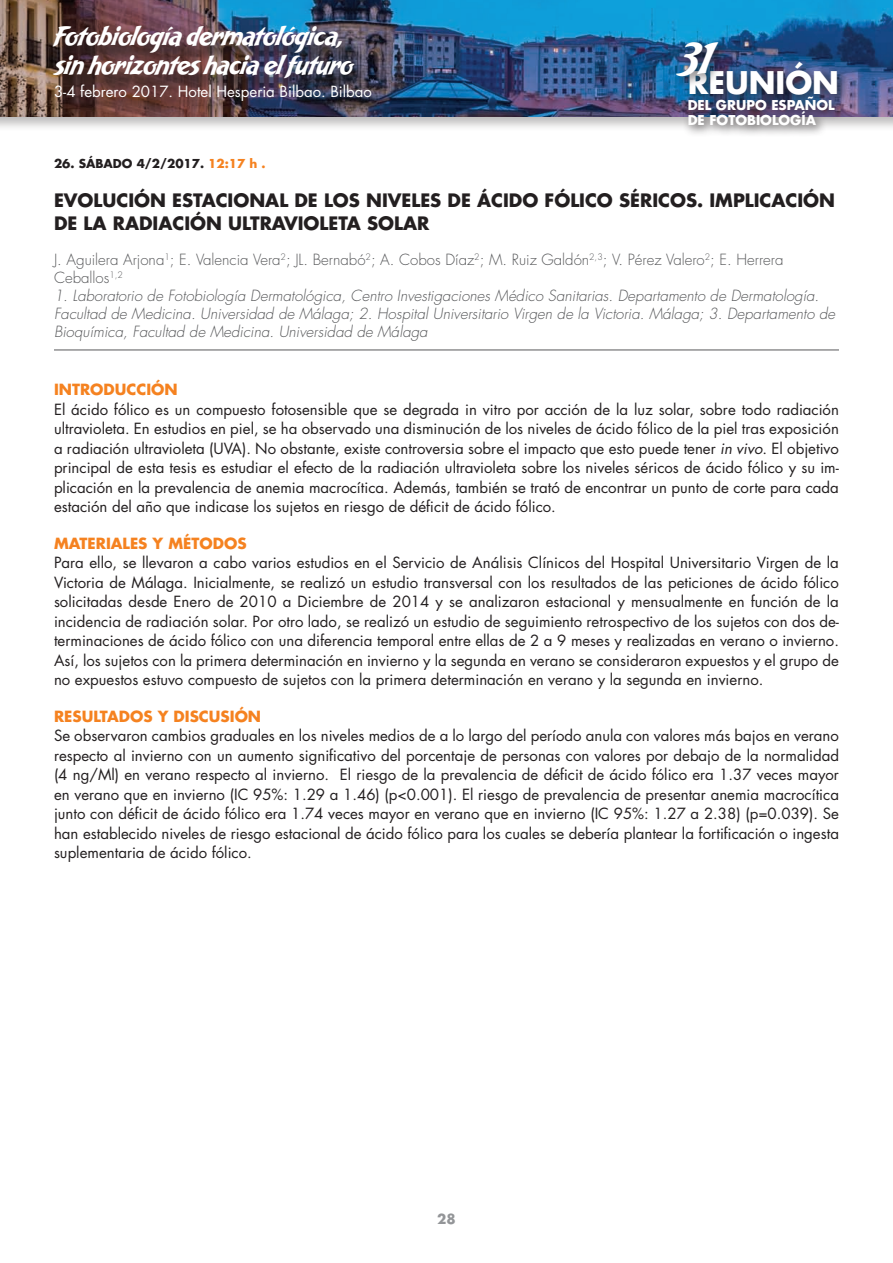
<style>
.page{position:relative;width:893px;height:1263px;background:#fff}
.page>*{position:absolute;margin:0;border:0;box-sizing:border-box;transform-origin:0 0}
.t1{font:41.1px "Bakery Script";color:#fff}
.t2{font:700 30.45px "Futura";color:#fff}
.t3{font:24.6px/29.5px "Bakery Script";color:#fff}
.t4{font:700 18px/22.5px "Futura LT";color:#231f20}
.t5{font:15px/19.5px "Futura LT";color:#231f20;text-align:justify}
.t6{font:italic 300 15px/18px "Futura LT";color:#57585a}
.t7{font:300 15px/18px "Futura LT";color:#57585a}
.t8{font:700 15px "Futura LT";color:#f58220}
.t9{font:15px "Futura";color:#fff}
.t10{font:700 13.5px "Futura LT";color:#939598}
.t11{font:700 13.2px/15.9px "Futura";color:#fff}
.t12{font:700 12px "Futura LT";color:#231f20}
.s1{color:#f58220}
.s2{font-style:italic}
</style>
<div class="page">
<div style="left:0;top:0;width:893px;height:133px;background:#231f20;opacity:.3"></div>
<img style="left:0;top:0;width:893px;height:117px">
<div style="left:682px;top:56px;width:167px;height:82px;background:#231f20;opacity:.75"></div>
<div style="left:671px;top:36px;width:59px;height:52px;background:#231f20;opacity:.75"></div>
<div style="left:55px;top:27px;width:336px;height:92px;background:#231f20;opacity:.75"></div>
<hr style="left:54px;top:350px;width:785px;height:1px;background:#57585a">
<h3 class="t3" style="left:54px;top:22px;width:300px">Fotobiología dermatológica, sin horizontes hacia el futuro</h3>
<p class="t9" style="left:54px;top:81px;width:319px">3-4 febrero 2017. Hotel Hesperia Bilbao. Bilbao</p>
<h1 class="t1" style="left:680px;top:33px;width:35px">31</h1>
<h2 class="t2" style="left:688px;top:61px;width:153px">REUNIÓN</h2>
<p class="t11" style="left:688px;top:96px;width:149px">DEL GRUPO ESPAÑOL<br>DE FOTOBIOLOGÍA</p>
<p class="t12" style="left:54px;top:155px;width:213px">26. SÁBADO 4/2/2017. <span class="s1">12:17 h .</span></p>
<p class="t4" style="left:54px;top:189px;width:783px">EVOLUCIÓN ESTACIONAL DE LOS NIVELES DE ÁCIDO FÓLICO SÉRICOS. IMPLICACIÓN<br>DE LA RADIACIÓN ULTRAVIOLETA SOLAR</p>
<p class="t7" style="left:54px;top:251px;width:731px">J. Aguilera Arjona<sup>1</sup>; E. Valencia Vera<sup>2</sup>; JL. Bernabó<sup>2</sup>; A. Cobos Díaz<sup>2</sup>; M. Ruiz Galdón<sup>2,3</sup>; V. Pérez Valero<sup>2</sup>; E. Herrera<br>Ceballos<sup>1,2</sup></p>
<p class="t6" style="left:54px;top:287px;width:783px">1. Laboratorio de Fotobiología Dermatológica, Centro Investigaciones Médico Sanitarias. Departamento de Dermatología.<br>Facultad de Medicina. Universidad de Málaga; 2. Hospital Universitario Virgen de la Victoria. Málaga; 3. Departamento de<br>Bioquímica, Facultad de Medicina. Universidad de Málaga</p>
<p class="t8" style="left:54px;top:379px;width:125px">INTRODUCCIÓN</p>
<p class="t5" style="left:54px;top:399px;width:786px">El ácido fólico es un compuesto fotosensible que se degrada in vitro por acción de la luz solar, sobre todo radiación ultravioleta. En estudios en piel, se ha observado una disminución de los niveles de ácido fólico de la piel tras exposición a radiación ultravioleta (UVA). No obstante, existe controversia sobre el impacto que esto puede tener <span class="s2">in vivo</span>. El objetivo principal de esta tesis es estudiar el efecto de la radiación ultravioleta sobre los niveles séricos de ácido fólico y su im&shy;plicación en la prevalencia de anemia macrocítica. Además, también se trató de encontrar un punto de corte para cada estación del año que indicase los sujetos en riesgo de déficit de ácido fólico.</p>
<p class="t8" style="left:54px;top:533px;width:194px">MATERIALES Y MÉTODOS</p>
<p class="t5" style="left:54px;top:553px;width:786px">Para ello, se llevaron a cabo varios estudios en el Servicio de Análisis Clínicos del Hospital Universitario Virgen de la Victoria de Málaga. Inicialmente, se realizó un estudio transversal con los resultados de las peticiones de ácido fólico solicitadas desde Enero de 2010 a Diciembre de 2014 y se analizaron estacional y mensualmente en función de la incidencia de radiación solar. Por otro lado, se realizó un estudio de seguimiento retrospectivo de los sujetos con dos de&shy;terminaciones de ácido fólico con una diferencia temporal entre ellas de 2 a 9 meses y realizadas en verano o invierno.<br>Así, los sujetos con la primera determinación en invierno y la segunda en verano se consideraron expuestos y el grupo de no expuestos estuvo compuesto de sujetos con la primera determinación en verano y la segunda en invierno.</p>
<p class="t8" style="left:54px;top:706px;width:209px">RESULTADOS Y DISCUSIÓN</p>
<p class="t5" style="left:54px;top:726px;width:786px">Se observaron cambios graduales en los niveles medios de a lo largo del período anula con valores más bajos en verano respecto al invierno con un aumento significativo del porcentaje de personas con valores por debajo de la normalidad (4 ng/Ml) en verano respecto al invierno. El riesgo de la prevalencia de déficit de ácido fólico era 1.37 veces mayor en verano que en invierno (IC 95%: 1.29 a 1.46) (p&lt;0.001). El riesgo de prevalencia de presentar anemia macrocítica junto con déficit de ácido fólico era 1.74 veces mayor en verano que en invierno (IC 95%: 1.27 a 2.38) (p=0.039). Se han establecido niveles de riesgo estacional de ácido fólico para los cuales se debería plantear la fortificación o ingesta suplementaria de ácido fólico.</p>
<p class="t10" style="left:437px;top:1210px;width:20px">28</p>
</div>
